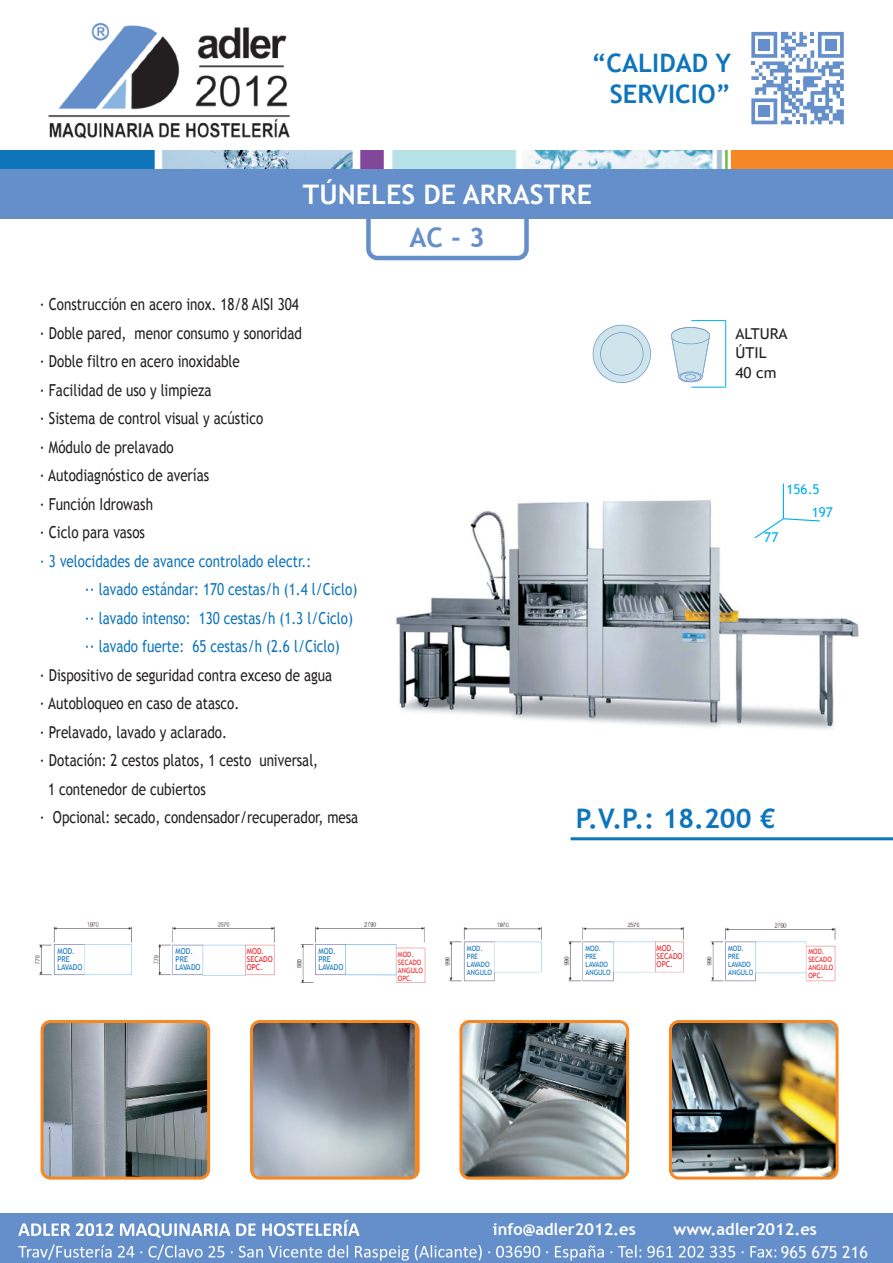
<style>
.page{position:relative;width:893px;height:1263px;background:#fff}
.page>*{position:absolute;margin:0;border:0;box-sizing:border-box;transform-origin:0 0}
.t1{font:700 27px "Trebuchet MS";color:#fff}
.t2{font:700 27px "Trebuchet MS";color:#0f75bb}
.t3{font:700 27px "Trebuchet MS";color:#658fca}
.t4{font:700 25.5px/30.6px "Trebuchet MS";color:#0f75bb;text-align:right}
.t5{font:16.5px/28.5px "Trebuchet MS";color:#231f20;scale:.81 1}
.t6{font:16.5px/28.5px "Trebuchet MS";color:#0f75bb;scale:.81 1}
.t7{font:700 16.5px "Trebuchet MS";color:#fff}
.t8{font:16.5px "Trebuchet MS";color:#fff}
.t9{font:15px/19.5px "Trebuchet MS";color:#231f20}
.t10{font:13.5px "Trebuchet MS";color:#00aeef}
.t11{font:8.1px/7.9px "Trebuchet MS";color:#1074bc;scale:.91 1}
.t12{font:8.1px/7.9px "Trebuchet MS";color:#ee1d23;scale:.91 1}
.t13{font:7.35px/7.9px "Trebuchet MS";color:#1074bc;scale:.91 1}
.t14{font:7.35px/7.9px "Trebuchet MS";color:#ee1d23;scale:.91 1}
</style>
<div class="page">
<img style="left:396px;top:495px;width:463px;height:234px">
<img style="left:682px;top:633px;width:24px;height:10px">
<div style="left:366px;top:196px;width:163px;height:64px;border:4px solid #658fca;border-radius:9px"></div>
<div style="left:0;top:169px;width:893px;height:49px;background:#658fca"></div>
<img style="left:1px;top:151px;width:892px;height:18px">
<img style="left:670px;top:1021px;width:167px;height:157px">
<div style="left:669px;top:1020px;width:169px;height:159px;border:3px solid #f58825;border-radius:8px"></div>
<img style="left:42px;top:1021px;width:167px;height:157px">
<div style="left:41px;top:1020px;width:169px;height:159px;border:3px solid #f58825;border-radius:8px"></div>
<img style="left:463px;top:1024px;width:165px;height:154px">
<div style="left:459px;top:1020px;width:170px;height:159px;border:3px solid #f58825;border-radius:8px"></div>
<img style="left:253px;top:1024px;width:162px;height:154px">
<div style="left:250px;top:1020px;width:170px;height:159px;border:3px solid #f58825;border-radius:8px"></div>
<svg style="left:671px;top:327px;width:39px;height:55px"></svg>
<hr style="left:725px;top:321px;width:1px;height:66px;background:#00aeef">
<hr style="left:691px;top:320px;width:35px;height:1px;background:#00aeef">
<hr style="left:691px;top:387px;width:35px;height:1px;background:#00aeef">
<svg style="left:593px;top:325px;width:58px;height:58px"></svg>
<hr style="left:571px;top:837px;width:322px;height:3px;background:#0f75bb">
<hr style="left:783px;top:484px;width:1px;height:35px;background:#00aeef">
<svg style="left:753px;top:517px;width:68px;height:22px"></svg>
<div style="left:0;top:1213px;width:893px;height:50px;background:#658fca"></div>
<svg style="left:18px;top:1223px;width:52px;height:13px"></svg>
<svg style="left:76px;top:1223px;width:38px;height:13px"></svg>
<svg style="left:120px;top:1223px;width:110px;height:15px"></svg>
<svg style="left:236px;top:1223px;width:20px;height:13px"></svg>
<svg style="left:262px;top:1220px;width:97px;height:16px"></svg>
<svg style="left:18px;top:1244px;width:94px;height:16px"></svg>
<svg style="left:118px;top:1246px;width:24px;height:11px"></svg>
<svg style="left:148px;top:1244px;width:76px;height:16px"></svg>
<svg style="left:239px;top:1246px;width:24px;height:11px"></svg>
<svg style="left:269px;top:1246px;width:53px;height:11px"></svg>
<svg style="left:328px;top:1245px;width:20px;height:12px"></svg>
<svg style="left:355px;top:1246px;width:54px;height:14px"></svg>
<svg style="left:415px;top:1245px;width:67px;height:15px"></svg>
<svg style="left:496px;top:1246px;width:44px;height:11px"></svg>
<svg style="left:555px;top:1245px;width:49px;height:15px"></svg>
<svg style="left:618px;top:1245px;width:23px;height:12px"></svg>
<svg style="left:647px;top:1246px;width:26px;height:11px"></svg>
<svg style="left:679px;top:1246px;width:25px;height:11px"></svg>
<svg style="left:710px;top:1246px;width:25px;height:11px"></svg>
<svg style="left:750px;top:1246px;width:26px;height:11px"></svg>
<img style="left:48px;top:22px;width:243px;height:117px">
<svg style="left:751px;top:32px;width:93px;height:92px"></svg>
<img style="left:35px;top:922px;width:391px;height:61px">
<img style="left:445px;top:922px;width:391px;height:60px">
<h2 class="t4" style="left:591px;top:48px;width:141px">“CALIDAD Y<br>SERVICIO”</h2>
<h1 class="t1" style="left:303px;top:177px;width:291px">TÚNELES DE ARRASTRE</h1>
<h1 class="t3" style="left:409px;top:221px;width:77px">AC - 3</h1>
<p class="t5" style="left:40px;top:290px;width:325px">· Construcción en acero inox. 18/8 AISI 304 · Doble pared, menor consumo y sonoridad · Doble filtro en acero inoxidable<br>· Facilidad de uso y limpieza<br>· Sistema de control visual y acústico<br>· Módulo de prelavado<br>· Autodiagnóstico de averías<br>· Función Idrowash<br>· Ciclo para vasos</p>
<p class="t6" style="left:85px;top:547px;width:338px;text-indent:-45px">· 3 velocidades de avance controlado electr.:<br>·· lavado estándar: 170 cestas/h (1.4 l/Ciclo) ·· lavado intenso: 130 cestas/h (1.3 l/Ciclo) ·· lavado fuerte: 65 cestas/h (2.6 l/Ciclo)</p>
<p class="t5" style="left:40px;top:661px;width:362px">· Dispositivo de seguridad contra exceso de agua</p>
<p class="t5" style="left:40px;top:689px;width:247px">· Autobloqueo en caso de atasco.</p>
<p class="t5" style="left:40px;top:718px;width:232px">· Prelavado, lavado y aclarado.</p>
<p class="t5" style="left:40px;top:746px;width:345px">· Dotación: 2 cestos platos, 1 cesto universal,</p>
<p class="t5" style="left:48px;top:775px;width:196px">1 contenedor de cubiertos</p>
<p class="t5" style="left:40px;top:803px;width:395px">· Opcional: secado, condensador/recuperador, mesa</p>
<h1 class="t2" style="left:576px;top:801px;width:201px">P.V.P.: 18.200 €</h1>
<p class="t9" style="left:735px;top:324px;width:54px">ALTURA<br>ÚTIL<br>40 cm</p>
<p class="t10" style="left:786px;top:481px;width:35px">156.5</p>
<p class="t10" style="left:812px;top:504px;width:23px">197</p>
<p class="t10" style="left:764px;top:529px;width:16px">77</p>
<p class="t11" style="left:57px;top:948px;width:29px">MOD.<br>PRE<br>LAVADO</p>
<p class="t12" style="left:247px;top:948px;width:30px">MOD.<br>SECADO<br>OPC.</p>
<p class="t12" style="left:657px;top:945px;width:30px">MOD.<br>SECADO<br>OPC.</p>
<p class="t11" style="left:318px;top:948px;width:29px">MOD.<br>PRE<br>LAVADO</p>
<p class="t13" style="left:467px;top:944px;width:29px">MOD.<br>PRE<br>LAVADO<br>ANGULO</p>
<p class="t13" style="left:585px;top:944px;width:29px">MOD.<br>PRE<br>LAVADO<br>ANGULO</p>
<p class="t13" style="left:728px;top:944px;width:29px">MOD.<br>PRE<br>LAVADO<br>ANGULO</p>
<p class="t11" style="left:176px;top:948px;width:29px">MOD.<br>PRE<br>LAVADO</p>
<p class="t14" style="left:398px;top:950px;width:29px">MOD.<br>SECADO<br>ANGULO<br>OPC.</p>
<p class="t14" style="left:808px;top:947px;width:29px">MOD.<br>SECADO<br>ANGULO<br>OPC.</p>
<p class="t7" style="left:493px;top:1219px;width:144px">info@adler2012.es</p>
<p class="t7" style="left:673px;top:1219px;width:145px">www.adler2012.es</p>
<p class="t8" style="left:781px;top:1242px;width:89px">965 675 216</p>
</div>
